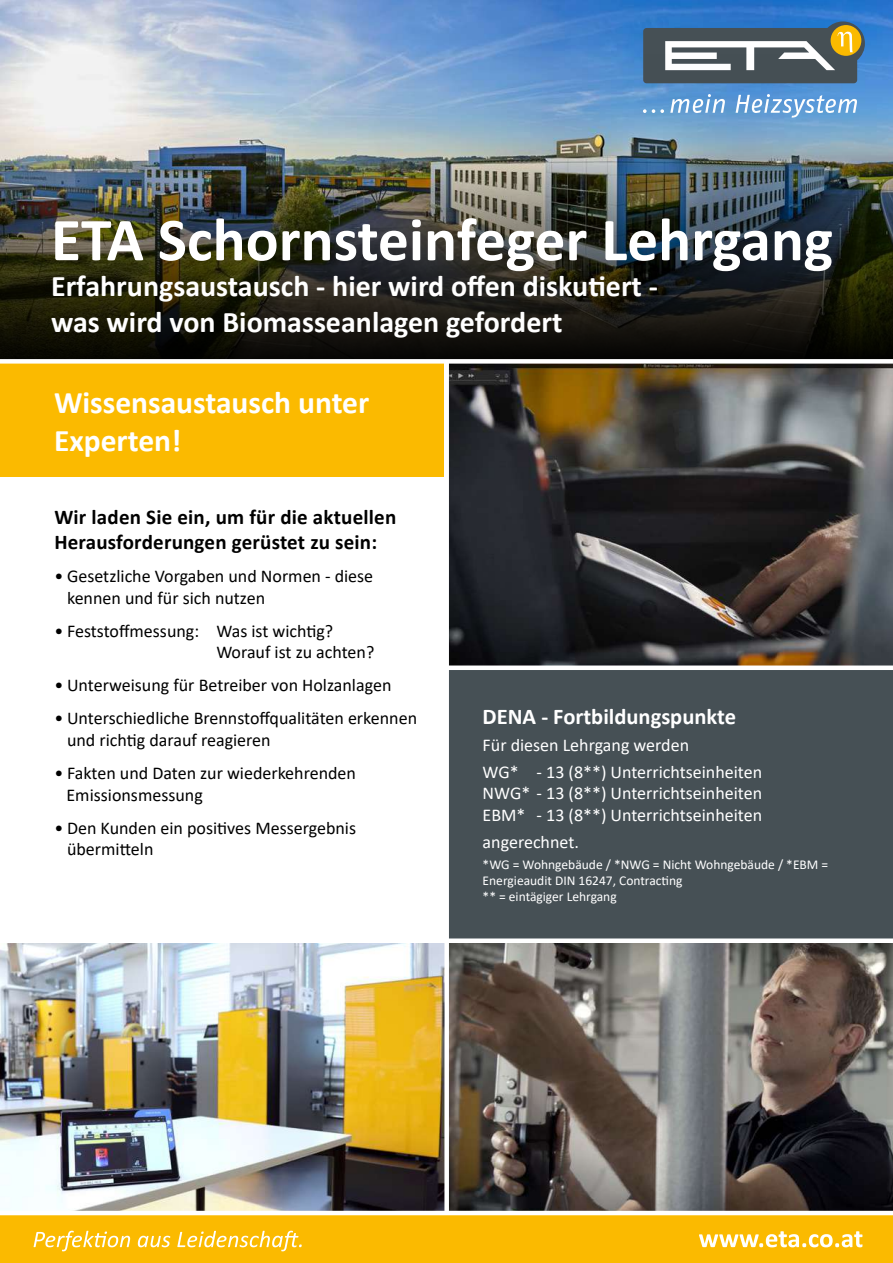
<style>
.page{position:relative;width:893px;height:1263px;background:#fff}
.page>*{position:absolute;margin:0;border:0;box-sizing:border-box;transform-origin:0 0}
.t1{font:700 61.5px "Calibri";color:#fff}
.t2{font:700 31.5px/37.8px "Calibri";color:#fff}
.t3{font:700 30px/36px "Calibri";color:#fff}
.t4{font:700 22.5px "Calibri";color:#fff}
.t5{font:700 21px/25.2px "Calibri";letter-spacing:.01em;color:#000}
.t6{font:18px/21.6px "Calibri";color:#000}
.t7{font:18px/27px "Calibri";color:#fff}
.t8{font:13.5px/16.2px "Calibri";color:#fff}
</style>
<div class="page">
<img style="left:0;top:0;width:893px;height:54px">
<svg style="left:643px;top:21px;width:222px;height:33px;background:#6f7f82"></svg>
<img style="left:0;top:54px;width:893px;height:305px">
<div style="left:0;top:1215px;width:893px;height:48px;background:#fbba00"></div>
<div style="left:0;top:364px;width:443px;height:113px;background:#fbba00"></div>
<svg style="left:699px;top:1231px;width:163px;height:16px"></svg>
<svg style="left:34px;top:1231px;width:268px;height:20px"></svg>
<div style="left:449px;top:670px;width:444px;height:268px;background:#465055"></div>
<img style="left:449px;top:364px;width:444px;height:301px">
<img style="left:0;top:943px;width:444px;height:268px">
<img style="left:449px;top:943px;width:444px;height:268px">
<h1 class="t1" style="left:51px;top:196px;width:784px">ETA Schornsteinfeger Lehrgang</h1>
<h3 class="t3" style="left:51px;top:268px;width:608px">Erfahrungsaustausch - hier wird offen diskutiert - was wird von Biomasseanlagen gefordert</h3>
<h2 class="t2" style="left:54px;top:383px;width:317px">Wissensaustausch unter<br>Experten!</h2>
<p class="t5" style="left:54px;top:504px;width:343px">Wir laden Sie ein, um für die aktuellen<br>Herausforderungen gerüstet zu sein:</p>
<p class="t6" style="left:67px;top:565px;width:308px;text-indent:-13px">• Gesetzliche Vorgaben und Normen - diese kennen und für sich nutzen</p>
<p class="t6" style="left:216px;top:619px;width:160px;text-indent:-162px">• Feststoffmessung: Was ist wichtig?<br>Worauf ist zu achten?</p>
<p class="t6" style="left:54px;top:674px;width:339px">• Unterweisung für Betreiber von Holzanlagen</p>
<p class="t6" style="left:67px;top:707px;width:352px;text-indent:-13px">• Unterschiedliche Brennstoffqualitäten erkennen und richtig darauf reagieren</p>
<p class="t6" style="left:67px;top:762px;width:291px;text-indent:-12px">• Fakten und Daten zur wiederkehrenden<br>Emissionsmessung</p>
<p class="t6" style="left:67px;top:816px;width:291px;text-indent:-13px">• Den Kunden ein positives Messergebnis übermitteln</p>
<p class="t4" style="left:483px;top:700px;width:255px">DENA - Fortbildungspunkte</p>
<p class="t7" style="left:483px;top:731px;width:281px">Für diesen Lehrgang werden<br>WG* - 13 (8**) Unterrichtseinheiten</p>
<p class="t7" style="left:483px;top:782px;width:281px;line-height:21.6px">NWG* - 13 (8**) Unterrichtseinheiten<br>EBM* - 13 (8**) Unterrichtseinheiten</p>
<p class="t7" style="left:483px;top:828px;width:98px">angerechnet.</p>
<p class="t8" style="left:483px;top:856px;width:347px">*WG = Wohngebäude / *NWG = Nicht Wohngebäude / *EBM =<br>Energieaudit DIN 16247, Contracting<br>** = eintägiger Lehrgang</p>
</div>
